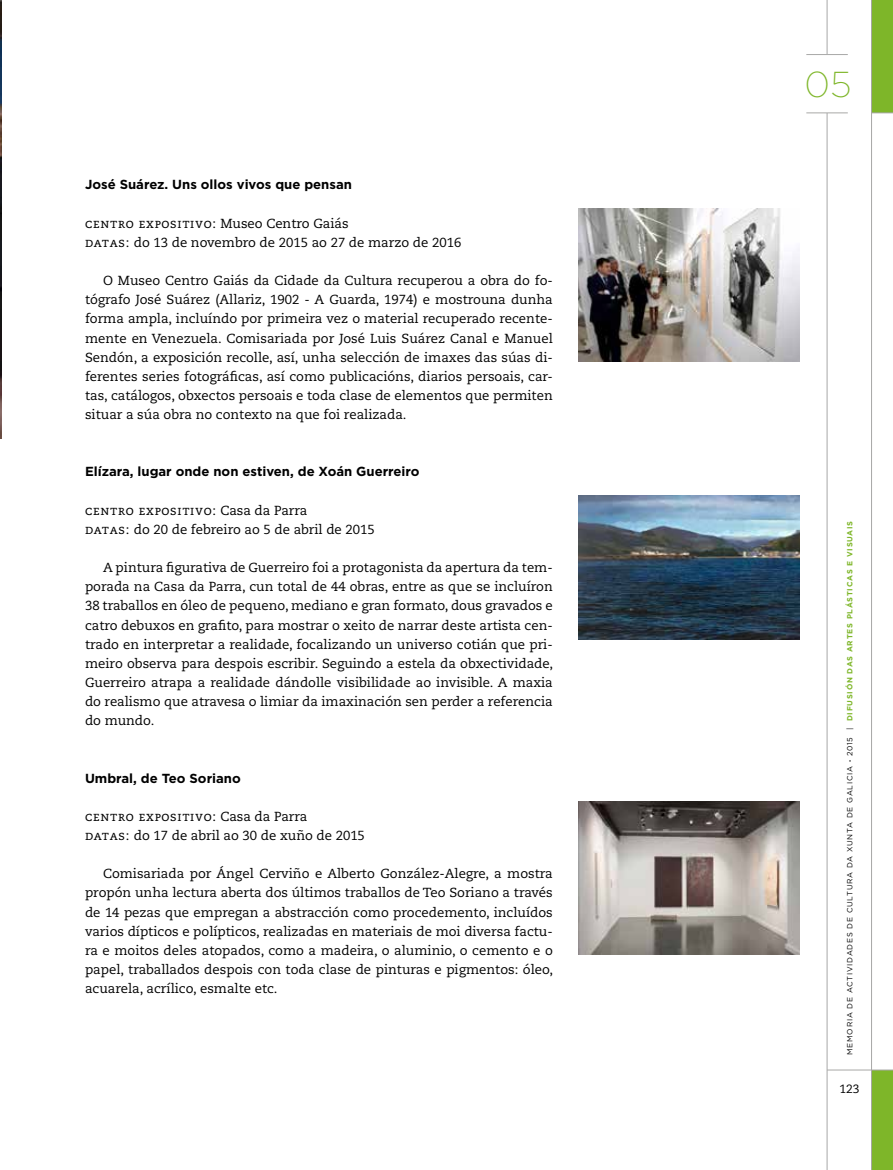
<style>
.page{position:relative;width:893px;height:1170px;background:#fff}
.page>*{position:absolute;margin:0;border:0;box-sizing:border-box;transform-origin:0 0}
.t1{font:200 36px "Gotham";color:#7eb629}
.t2{font:13.2px/19px "Caecilia LT Std";color:#000;text-align:justify}
.t3{font:13.2px/19px "Caecilia LT Std";letter-spacing:.05em;color:#000}
.t4{font:700 13.2px "Gotham";color:#000}
.t5{font:12px "Caecilia LT Std";color:#000}
.t6{font:7.5px "Gotham";letter-spacing:.1em;color:#000}
.s1{font-weight:700}
.s2{font-weight:700;color:#7eb629}
</style>
<div class="page">
<div style="left:872px;top:1069px;width:21px;height:100px;background:#7eb629"></div>
<div style="left:872px;top:0;width:21px;height:113px;background:#7eb629"></div>
<hr style="left:827px;top:1069px;width:66px;height:1px;background:#a8a8a7">
<hr style="left:827px;top:0;width:1px;height:1169px;background:#a8a8a7">
<hr style="left:871px;top:0;width:1px;height:1169px;background:#a8a8a7">
<svg style="left:872px;top:113px;width:21px;height:1px"></svg>
<div style="left:795px;top:55px;width:66px;height:58px;background:#fff"></div>
<hr style="left:806px;top:113px;width:42px;height:1px;background:#a8a8a7">
<hr style="left:806px;top:54px;width:42px;height:1px;background:#a8a8a7">
<img style="left:578px;top:208px;width:221px;height:153px">
<img style="left:578px;top:495px;width:221px;height:144px">
<img style="left:578px;top:801px;width:221px;height:153px">
<img style="left:0;top:0;width:1px;height:438px">
<p class="t4" style="left:85px;top:176px;width:268px">José Suárez. Uns ollos vivos que pensan</p>
<p class="t2" style="left:85px;top:214px;width:378px">centro expositivo: Museo Centro Gaiás<br>datas: do 13 de novembro de 2015 ao 27 de marzo de 2016</p>
<p class="t2" style="left:85px;top:271px;width:469px;text-indent:18px">O Museo Centro Gaiás da Cidade da Cultura recuperou a obra do fo&shy;tógrafo José Suárez (Allariz, 1902 - A Guarda, 1974) e mostrouna dunha forma ampla, incluíndo por primeira vez o material recuperado recente&shy;mente en Venezuela. Comisariada por José Luis Suárez Canal e Manuel Sendón, a exposición recolle, así, unha selección de imaxes das súas di&shy;ferentes series fotográficas, así como publicacións, diarios persoais, car&shy;tas, catálogos, obxectos persoais e toda clase de elementos que permiten situar a súa obra no contexto na que foi realizada.</p>
<p class="t4" style="left:85px;top:463px;width:336px">Elízara, lugar onde non estiven, de Xoán Guerreiro</p>
<p class="t3" style="left:85px;top:501px;width:291px">centro expositivo: Casa da Parra<br>datas: do 20 de febreiro ao 5 de abril de 2015</p>
<p class="t2" style="left:85px;top:558px;width:470px;text-indent:18px">A pintura figurativa de Guerreiro foi a protagonista da apertura da tem&shy;porada na Casa da Parra, cun total de 44 obras, entre as que se incluíron 38 traballos en óleo de pequeno, mediano e gran formato, dous gravados e catro debuxos en grafito, para mostrar o xeito de narrar deste artista cen&shy;trado en interpretar a realidade, focalizando un universo cotián que pri&shy;meiro observa para despois escribir. Seguindo a estela da obxectividade, Guerreiro atrapa a realidade dándolle visibilidade ao invisible. A maxia do realismo que atravesa o limiar da imaxinación sen perder a referencia do mundo.</p>
<p class="t4" style="left:85px;top:769px;width:157px">Umbral, de Teo Soriano</p>
<p class="t3" style="left:85px;top:807px;width:281px">centro expositivo: Casa da Parra<br>datas: do 17 de abril ao 30 de xuño de 2015</p>
<p class="t2" style="left:85px;top:864px;width:470px;text-indent:18px">Comisariada por Ángel Cerviño e Alberto González-Alegre, a mostra propón unha lectura aberta dos últimos traballos de Teo Soriano a través de 14 pezas que empregan a abstracción como procedemento, incluídos varios dípticos e polípticos, realizadas en materiais de moi diversa factu&shy;ra e moitos deles atopados, como a madeira, o aluminio, o cemento e o papel, traballados despois con toda clase de pinturas e pigmentos: óleo, acuarela, acrílico, esmalte etc.</p>
<h1 class="t1" style="left:805px;top:61px;width:49px">05</h1>
<p class="t6" style="left:845px;top:1054px;width:535px;rotate:-90deg">MEMORIA DE ACTIVIDADES DE CULTURA DA XUNTA DE GALICIA <span class="s1">·</span> 2015 | <span class="s2">DIFUSIÓN DAS ARTES PLÁSTICAS E VISUAIS</span></p>
<p class="t5" style="left:839px;top:1082px;width:22px">123</p>
</div>
